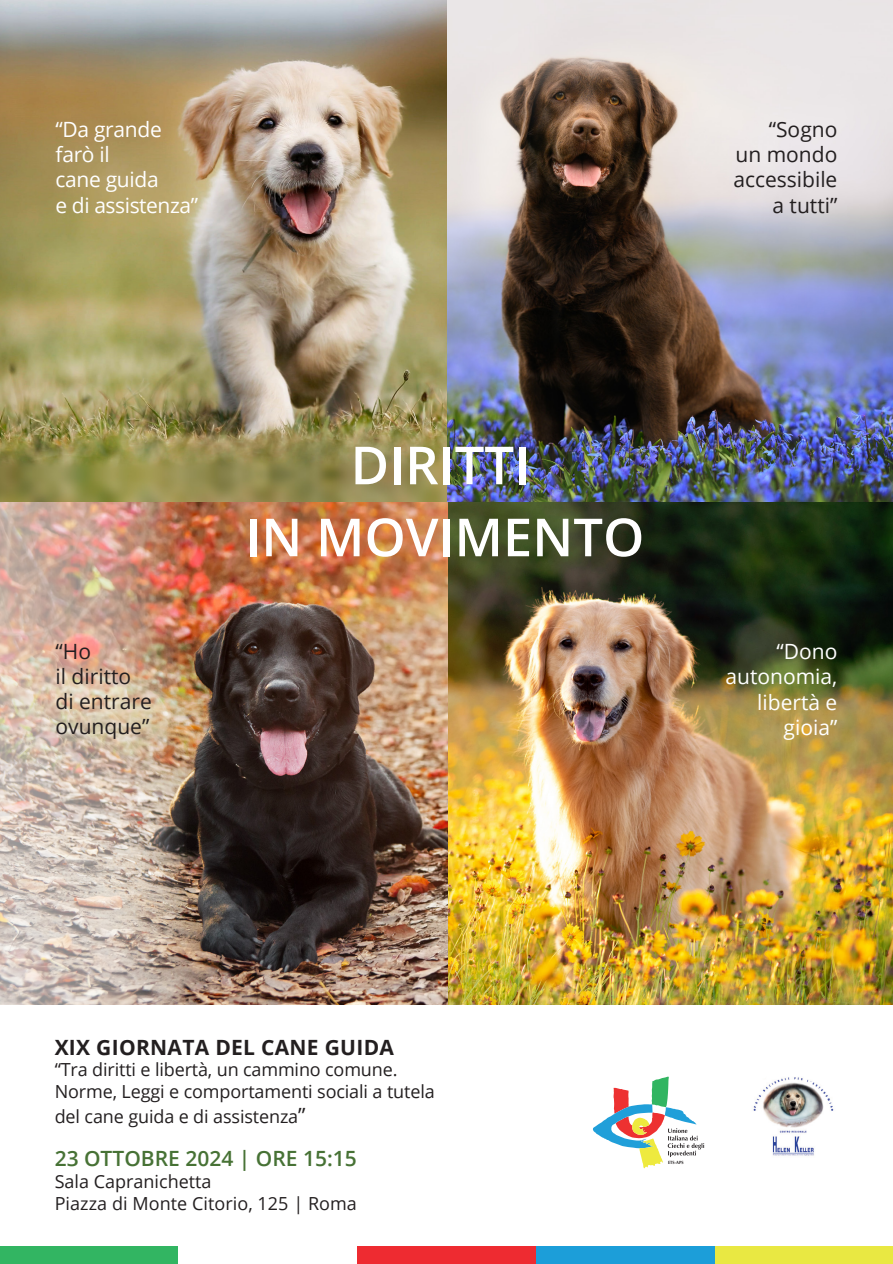
<style>
.page{position:relative;width:893px;height:1264px;background:#fff}
.page>*{position:absolute;margin:0;border:0;box-sizing:border-box;transform-origin:0 0}
.t1{font:600 52.5px "Open Sans";color:#fff}
.t2{font:21px/25.2px "Open Sans";letter-spacing:-.015em;color:#fff}
.t3{font:21px/25.2px "Open Sans";color:#231f20;text-align:right}
.t4{font:700 21px "Open Sans";letter-spacing:.015em;color:#231f20}
.t5{font:600 21px "Open Sans";color:#477235}
.t6{font:18px/21.6px "Open Sans";letter-spacing:-.005em;color:#231f20}
.t7{font:700 4.65px "Optima";color:#231f20;scale:.93 1}
.s1{font-size:21px}
</style>
<div class="page">
<div style="left:0;top:1246px;width:179px;height:17px;background:#32b562"></div>
<img style="left:0;top:0;width:893px;height:1003px">
<img style="left:0;top:502px;width:187px;height:501px">
<svg style="left:592px;top:1076px;width:112px;height:91px"></svg>
<img style="left:753px;top:1077px;width:81px;height:79px">
<div style="left:357px;top:1246px;width:179px;height:17px;background:#ee2b31"></div>
<div style="left:714px;top:1246px;width:179px;height:17px;background:#e9e842"></div>
<div style="left:536px;top:1246px;width:178px;height:17px;background:#1c9ed9"></div>
<p class="t2" style="left:56px;top:116px;width:144px">“Da grande farò il<br>cane guida<br>e di assistenza”</p>
<p class="t3" style="left:733px;top:116px;width:106px">“Sogno<br>un mondo accessibile a tutti”</p>
<p class="t1" style="left:351px;top:429px;width:181px">DIRITTI</p>
<p class="t1" style="left:245px;top:501px;width:401px">IN MOVIMENTO</p>
<p class="t3" style="left:56px;top:638px;width:98px;text-align:left">“Ho<br>il diritto di entrare ovunque”</p>
<p class="t2" style="left:725px;top:638px;width:113px;text-align:right">“Dono autonomia, libertà e gioia”</p>
<h1 class="t4" style="left:55px;top:1031px;width:341px">XIX GIORNATA DEL CANE GUIDA</h1>
<h1 class="t6" style="left:55px;top:1058px;width:382px">“Tra diritti e libertà, un cammino comune.<br>Norme, Leggi e comportamenti sociali a tutela</h1>
<h1 class="t6" style="left:55px;top:1105px;width:252px">del cane guida e di assistenza<span class="s1">”</span></h1>
<h3 class="t5" style="left:55px;top:1143px;width:304px">23 OTTOBRE 2024 | ORE 15:15</h3>
<p class="t7" style="left:668px;top:1159px;width:18px">ETS-APS</p>
<p class="t6" style="left:55px;top:1169px;width:304px">Sala Capranichetta<br>Piazza di Monte Citorio, 125 | Roma</p>
</div>
